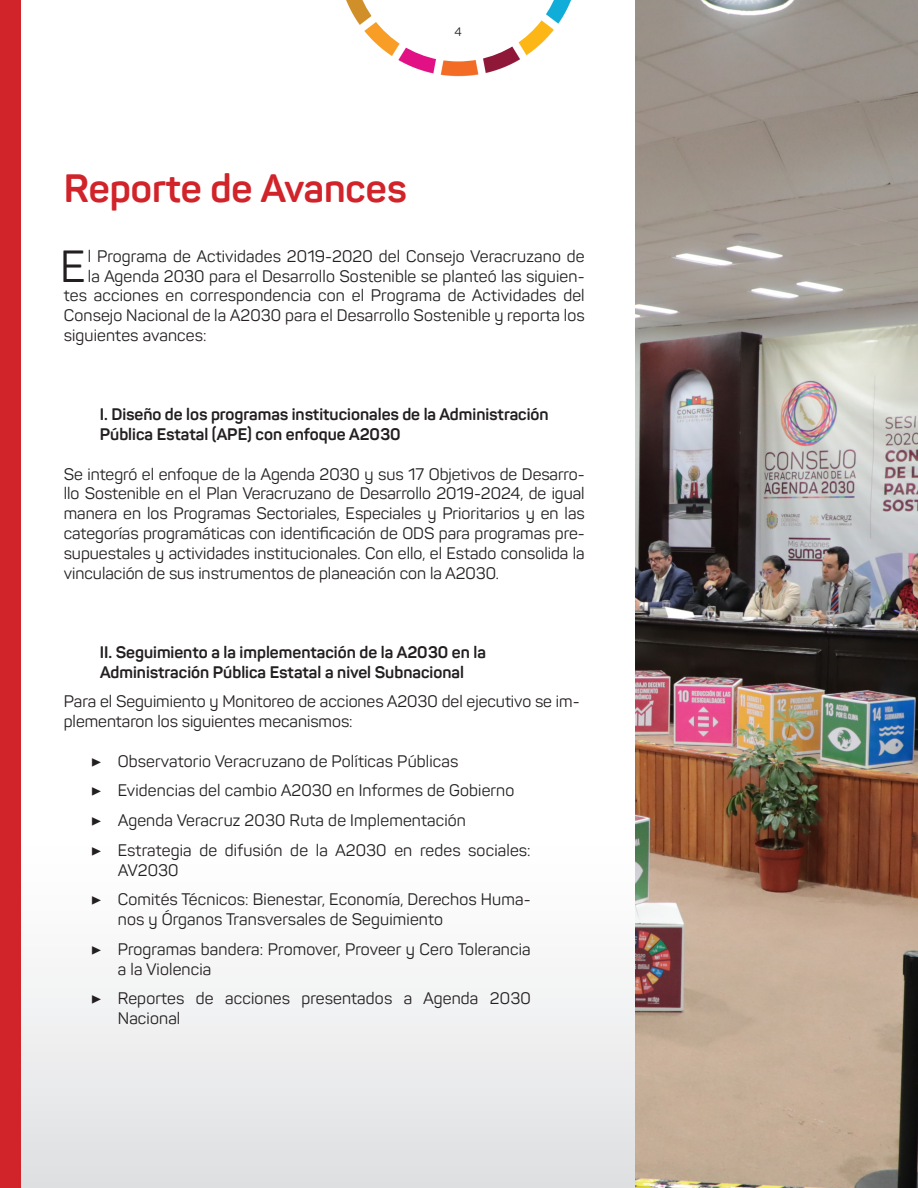
<style>
.page{position:relative;width:918px;height:1188px;background:#fff}
.page>*{position:absolute;margin:0;border:0;box-sizing:border-box;transform-origin:0 0}
.t1{font:44.4px "Panton";color:#231f20}
.t2{font:700 39px "Panton";color:#d1232a}
.t3{font:16.5px/19.8px "Panton";letter-spacing:.01em;color:#231f20}
.t4{font:700 16.5px/19.8px "Panton";color:#231f20}
.t5{font:12px "Panton";color:#231f20}
.s1{font-family:"Minion Pro";font-size:18px}
</style>
<div class="page">
<div style="left:0;top:553px;width:918px;height:635px;background:linear-gradient(to bottom,#fff,#e7e7e9)"></div>
<img style="left:346px;top:0;width:226px;height:77px">
<svg style="left:353px;top:0;width:210px;height:61px"></svg>
<img style="left:636px;top:0;width:282px;height:1188px">
<div style="left:0;top:0;width:20px;height:1188px;background:#d1232a"></div>
<p class="t5" style="left:455px;top:25px;width:9px">4</p>
<h2 class="t2" style="left:64px;top:165px;width:344px">Reporte de Avances</h2>
<h1 class="t1" style="left:60px;top:239px;width:27px">E</h1>
<p class="t3" style="left:88px;top:246px;width:498px">l Programa de Actividades 2019-2020 del Consejo Veracruzano de</p>
<p class="t3" style="left:88px;top:266px;width:498px">la Agenda 2030 para el Desarrollo Sostenible se planteó las siguien-</p>
<p class="t3" style="left:64px;top:286px;width:522px">tes acciones en correspondencia con el Programa de Actividades del</p>
<p class="t3" style="left:64px;top:305px;width:522px">Consejo Nacional de la A2030 para el Desarrollo Sostenible y reporta los</p>
<p class="t3" style="left:64px;top:325px;width:144px">siguientes avances:</p>
<p class="t4" style="left:100px;top:404px;width:450px">I. Diseño de los programas institucionales de la Administración<br>Pública Estatal (APE) con enfoque A2030</p>
<p class="t3" style="left:64px;top:464px;width:522px;text-align:justify">Se integró el enfoque de la Agenda 2030 y sus 17 Objetivos de Desarro&shy;llo Sostenible en el Plan Veracruzano de Desarrollo 2019-2024, de igual manera en los Programas Sectoriales, Especiales y Prioritarios y en las categorías programáticas con identificación de ODS para programas pre&shy;supuestales y actividades institucionales. Con ello, el Estado consolida la vinculación de sus instrumentos de planeación con la A2030.</p>
<p class="t4" style="left:100px;top:642px;width:388px">II. Seguimiento a la implementación de la A2030 en la<br>Administración Pública Estatal a nivel Subnacional</p>
<p class="t3" style="left:64px;top:692px;width:517px">Para el Seguimiento y Monitoreo de acciones A2030 del ejecutivo se im&shy;plementaron los siguientes mecanismos:</p>
<p class="t3" style="left:91px;top:746px;width:441px;line-height:29.7px"><span class="s1">▶</span> Observatorio Veracruzano de Políticas Públicas<br><span class="s1">▶</span> Evidencias del cambio A2030 en Informes de Gobierno<br><span class="s1">▶</span> Agenda Veracruz 2030 Ruta de Implementación<br><span class="s1">▶</span> Estrategia de difusión de la A2030 en redes sociales:</p>
<p class="t3" style="left:91px;top:855px;width:441px;line-height:29.7px;text-indent:27px">AV2030<br><span class="s1">▶</span> Comités Técnicos: Bienestar, Economía, Derechos Huma-</p>
<p class="t3" style="left:91px;top:904px;width:441px;line-height:29.7px;text-indent:27px">nos y Órganos Transversales de Seguimiento<br><span class="s1">▶</span> Programas bandera: Promover, Proveer y Cero Tolerancia</p>
<p class="t3" style="left:91px;top:954px;width:441px;line-height:29.7px;text-indent:27px">a la Violencia<br><span class="s1">▶</span> Reportes de acciones presentados a Agenda 2030</p>
<p class="t3" style="left:118px;top:1008px;width:64px">Nacional</p>
</div>
